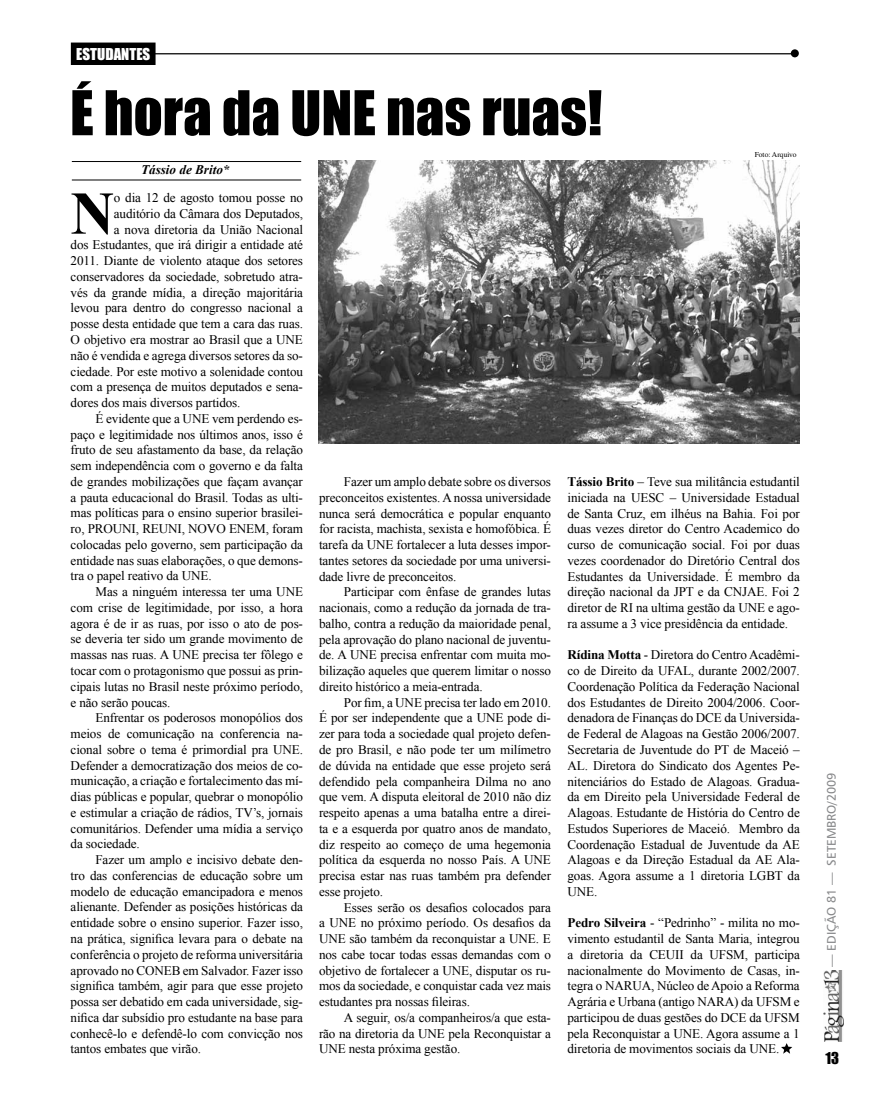
<style>
.page{position:relative;width:869px;height:1117px;background:#fff}
.page>*{position:absolute;margin:0;border:0;box-sizing:border-box;transform-origin:0 0}
.t1{font:700 60.75px "Times New Roman";color:#000}
.t2{font:56.88px "Impact";color:#000}
.t3{font:15px "Impact";color:#fff}
.t4{font:15px "Impact";color:#000}
.t5{font:13.12px/15.8px "Times New Roman";letter-spacing:-.01em;color:#000;text-align:justify}
.t6{font:italic 700 13.12px "Times New Roman";color:#000}
.t7{font:12.5px "Humanist 777 BT Roman B";color:#87888a}
.t8{font:7.5px "Times";color:#000}
.s1{font-weight:700}
</style>
<div class="page">
<img style="left:823px;top:970px;width:19px;height:71px">
<div style="left:71px;top:43px;width:84px;height:21px;background:#000"></div>
<div style="left:71px;top:43px;width:84px;height:22px;border:1px solid #000"></div>
<hr style="left:154px;top:53px;width:641px;height:1px;background:#000">
<div style="left:790px;top:49px;width:8px;height:8px;background:#000;border-radius:50%"></div>
<hr style="left:72px;top:161px;width:229px;height:1px;background:#000">
<hr style="left:72px;top:180px;width:229px;height:1px;background:#000">
<svg style="left:781px;top:1043px;width:11px;height:10px"></svg>
<img style="left:318px;top:160px;width:480px;height:283px">
<p class="t3" style="left:76px;top:42px;width:15px">Estudantes</p>
<h2 class="t2" style="left:70px;top:69px;width:533px">É hora da UNE nas ruas!</h2>
<p class="t6" style="left:141px;top:160px;width:90px">Tássio de Brito*</p>
<p class="t8" style="left:754px;top:150px;width:43px">Foto: Arquivo</p>
<h1 class="t1" style="left:71px;top:171px;width:45px">N</h1>
<p class="t5" style="left:114px;top:190px;width:190px">o dia 12 de agosto tomou posse no</p>
<p class="t5" style="left:114px;top:205px;width:190px">auditório da Câmara dos Deputados,</p>
<p class="t5" style="left:114px;top:221px;width:190px">a nova diretoria da União Nacional</p>
<p class="t5" style="left:71px;top:237px;width:234px">dos Estudantes, que irá dirigir a entidade até</p>
<p class="t5" style="left:71px;top:253px;width:234px">2011. Diante de violento ataque dos setores</p>
<p class="t5" style="left:71px;top:268px;width:234px">conservadores da sociedade, sobretudo atra-</p>
<p class="t5" style="left:71px;top:284px;width:234px">vés da grande mídia, a direção majoritária</p>
<p class="t5" style="left:71px;top:300px;width:234px">levou para dentro do congresso nacional a</p>
<p class="t5" style="left:71px;top:316px;width:234px">posse desta entidade que tem a cara das ruas.</p>
<p class="t5" style="left:71px;top:331px;width:234px">O objetivo era mostrar ao Brasil que a UNE</p>
<p class="t5" style="left:71px;top:347px;width:234px">não é vendida e agrega diversos setores da so-</p>
<p class="t5" style="left:71px;top:363px;width:234px">ciedade. Por este motivo a solenidade contou</p>
<p class="t5" style="left:71px;top:379px;width:234px">com a presença de muitos deputados e sena-</p>
<p class="t5" style="left:71px;top:394px;width:171px">dores dos mais diversos partidos.</p>
<p class="t5" style="left:95px;top:410px;width:209px">É evidente que a UNE vem perdendo es-</p>
<p class="t5" style="left:71px;top:426px;width:234px">paço e legitimidade nos últimos anos, isso é</p>
<p class="t5" style="left:71px;top:442px;width:234px">fruto de seu afastamento da base, da relação</p>
<p class="t5" style="left:71px;top:457px;width:234px">sem independência com o governo e da falta</p>
<p class="t5" style="left:71px;top:473px;width:234px">de grandes mobilizações que façam avançar</p>
<p class="t5" style="left:71px;top:489px;width:234px">a pauta educacional do Brasil. Todas as ulti-</p>
<p class="t5" style="left:71px;top:505px;width:234px">mas políticas para o ensino superior brasilei-</p>
<p class="t5" style="left:71px;top:520px;width:234px">ro, PROUNI, REUNI, NOVO ENEM, foram</p>
<p class="t5" style="left:71px;top:536px;width:234px">colocadas pelo governo, sem participação da</p>
<p class="t5" style="left:71px;top:552px;width:234px">entidade nas suas elaborações, o que demons-</p>
<p class="t5" style="left:71px;top:568px;width:142px">tra o papel reativo da UNE.</p>
<p class="t5" style="left:95px;top:583px;width:209px">Mas a ninguém interessa ter uma UNE</p>
<p class="t5" style="left:71px;top:599px;width:234px">com crise de legitimidade, por isso, a hora</p>
<p class="t5" style="left:71px;top:615px;width:234px">agora é de ir as ruas, por isso o ato de pos-</p>
<p class="t5" style="left:71px;top:631px;width:234px">se deveria ter sido um grande movimento de</p>
<p class="t5" style="left:71px;top:646px;width:234px">massas nas ruas. A UNE precisa ter fôlego e</p>
<p class="t5" style="left:71px;top:662px;width:234px">tocar com o protagonismo que possui as prin-</p>
<p class="t5" style="left:71px;top:678px;width:234px">cipais lutas no Brasil neste próximo período,</p>
<p class="t5" style="left:71px;top:694px;width:101px">e não serão poucas.</p>
<p class="t5" style="left:95px;top:709px;width:209px">Enfrentar os poderosos monopólios dos</p>
<p class="t5" style="left:71px;top:725px;width:234px">meios de comunicação na conferencia na-</p>
<p class="t5" style="left:71px;top:741px;width:234px">cional sobre o tema é primordial pra UNE.</p>
<p class="t5" style="left:71px;top:757px;width:234px">Defender a democratização dos meios de co-</p>
<p class="t5" style="left:71px;top:772px;width:234px">municação, a criação e fortalecimento das mí-</p>
<p class="t5" style="left:71px;top:788px;width:234px">dias públicas e popular, quebrar o monopólio</p>
<p class="t5" style="left:71px;top:804px;width:234px">e estimular a criação de rádios, TV’s, jornais</p>
<p class="t5" style="left:71px;top:820px;width:234px">comunitários. Defender uma mídia a serviço</p>
<p class="t5" style="left:71px;top:835px;width:71px">da sociedade.</p>
<p class="t5" style="left:95px;top:851px;width:209px">Fazer um amplo e incisivo debate den-</p>
<p class="t5" style="left:71px;top:867px;width:234px">tro das conferencias de educação sobre um</p>
<p class="t5" style="left:71px;top:883px;width:234px">modelo de educação emancipadora e menos</p>
<p class="t5" style="left:71px;top:898px;width:234px">alienante. Defender as posições históricas da</p>
<p class="t5" style="left:71px;top:914px;width:234px">entidade sobre o ensino superior. Fazer isso,</p>
<p class="t5" style="left:71px;top:930px;width:234px">na prática, significa levara para o debate na</p>
<p class="t5" style="left:71px;top:946px;width:234px">conferência o projeto de reforma universitária</p>
<p class="t5" style="left:71px;top:961px;width:234px">aprovado no CONEB em Salvador. Fazer isso</p>
<p class="t5" style="left:71px;top:977px;width:234px">significa também, agir para que esse projeto</p>
<p class="t5" style="left:71px;top:993px;width:234px">possa ser debatido em cada universidade, sig-</p>
<p class="t5" style="left:71px;top:1009px;width:234px">nifica dar subsídio pro estudante na base para</p>
<p class="t5" style="left:71px;top:1024px;width:234px">conhecê-lo e defendê-lo com convicção nos</p>
<p class="t5" style="left:71px;top:1040px;width:132px">tantos embates que virão.</p>
<p class="t5" style="left:319px;top:473px;width:233px;text-indent:25px">Fazer um amplo debate sobre os diversos preconceitos existentes. A nossa universidade nunca será democrática e popular enquanto for racista, machista, sexista e homofóbica. É tarefa da UNE fortalecer a luta desses impor&shy;tantes setores da sociedade por uma universi&shy;dade livre de preconceitos.</p>
<p class="t5" style="left:319px;top:583px;width:233px;text-indent:25px">Participar com ênfase de grandes lutas nacionais, como a redução da jornada de tra&shy;balho, contra a redução da maioridade penal, pela aprovação do plano nacional de juventu&shy;de. A UNE precisa enfrentar com muita mo&shy;bilização aqueles que querem limitar o nosso direito histórico a meia-entrada.</p>
<p class="t5" style="left:319px;top:694px;width:233px;text-indent:25px">Por fim, a UNE precisa ter lado em 2010.<br>É por ser independente que a UNE pode di&shy;zer para toda a sociedade qual projeto defen&shy;de pro Brasil, e não pode ter um milímetro de dúvida na entidade que esse projeto será defendido pela companheira Dilma no ano que vem. A disputa eleitoral de 2010 não diz respeito apenas a uma batalha entre a direi&shy;ta e a esquerda por quatro anos de mandato, diz respeito ao começo de uma hegemonia política da esquerda no nosso País. A UNE precisa estar nas ruas também pra defender esse projeto.</p>
<p class="t5" style="left:319px;top:898px;width:233px;text-indent:25px">Esses serão os desafios colocados para a UNE no próximo período. Os desafios da UNE são também da reconquistar a UNE. E nos cabe tocar todas essas demandas com o objetivo de fortalecer a UNE, disputar os ru&shy;mos da sociedade, e conquistar cada vez mais estudantes pra nossas fileiras.</p>
<p class="t5" style="left:319px;top:1009px;width:233px;text-indent:25px">A seguir, os/a companheiros/a que esta&shy;rão na diretoria da UNE pela Reconquistar a UNE nesta próxima gestão.</p>
<p class="t5" style="left:567px;top:473px;width:234px"><span class="s1">Tássio Brito</span> – Teve sua militância estudantil iniciada na UESC – Universidade Estadual de Santa Cruz, em ilhéus na Bahia. Foi por duas vezes diretor do Centro Academico do curso de comunicação social. Foi por duas vezes coordenador do Diretório Central dos Estudantes da Universidade. É membro da direção nacional da JPT e da CNJAE. Foi 2 diretor de RI na ultima gestão da UNE e ago&shy;ra assume a 3 vice presidência da entidade.</p>
<p class="t5" style="left:567px;top:646px;width:234px"><span class="s1">Rídina Motta</span> - Diretora do Centro Acadêmi&shy;co de Direito da UFAL, durante 2002/2007.<br>Coordenação Política da Federação Nacional dos Estudantes de Direito 2004/2006. Coor&shy;denadora de Finanças do DCE da Universida&shy;de Federal de Alagoas na Gestão 2006/2007.<br>Secretaria de Juventude do PT de Maceió – AL. Diretora do Sindicato dos Agentes Pe&shy;nitenciários do Estado de Alagoas. Gradua&shy;da em Direito pela Universidade Federal de Alagoas. Estudante de História do Centro de Estudos Superiores de Maceió. Membro da Coordenação Estadual de Juventude da AE Alagoas e da Direção Estadual da AE Ala&shy;goas. Agora assume a 1 diretoria LGBT da UNE.</p>
<p class="t5" style="left:567px;top:914px;width:234px"><span class="s1">Pedro Silveira</span> - “Pedrinho” - milita no mo&shy;vimento estudantil de Santa Maria, integrou a diretoria da CEUII da UFSM, participa nacionalmente do Movimento de Casas, in&shy;tegra o NARUA, Núcleo de Apoio a Reforma Agrária e Urbana (antigo NARA) da UFSM e participou de duas gestões do DCE da UFSM pela Reconquistar a UNE. Agora assume a 1 diretoria de movimentos sociais da UNE.</p>
<p class="t7" style="left:823px;top:966px;width:196px;rotate:-90deg">— EDIÇÃO 81 — SETEMBRO/2009</p>
<p class="t4" style="left:825px;top:1046px;width:15px">13</p>
</div>
